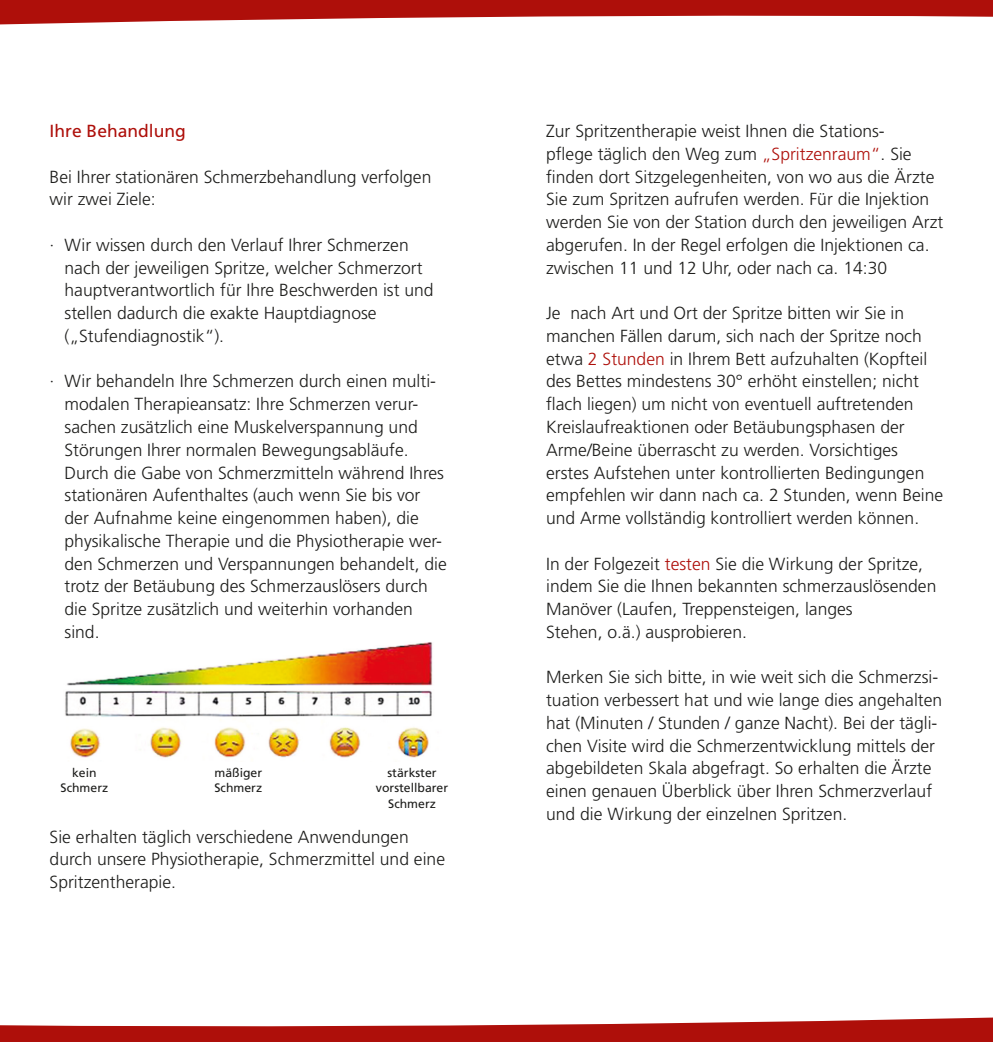
<style>
.page{position:relative;width:993px;height:1042px;background:#fff}
.page>*{position:absolute;margin:0;border:0;box-sizing:border-box;transform-origin:0 0}
.t1{font:300 17.5px/22.8px "Frutiger LT Std";color:#1d1d1b}
.t2{font:17.5px "Frutiger LT Std";color:#ae0f0a}
.t3{font:12.25px/15.8px "Frutiger LT Std";color:#1d1d1b;text-align:center}
.s1{color:#ae0f0a}
</style>
<div class="page">
<img style="left:65px;top:642px;width:368px;height:116px">
<svg style="left:0;top:0;width:992px;height:25px"></svg>
<svg style="left:0;top:1017px;width:992px;height:25px"></svg>
<p class="t2" style="left:50px;top:121px;width:138px">Ihre Behandlung</p>
<p class="t1" style="left:50px;top:165px;width:383px">Bei Ihrer stationären Schmerzbehandlung verfolgen wir zwei Ziele:</p>
<p class="t1" style="left:64px;top:234px;width:370px;text-indent:-15px">· Wir wissen durch den Verlauf Ihrer Schmerzen nach der jeweiligen Spritze, welcher Schmerzort hauptverantwortlich für Ihre Beschwerden ist und stellen dadurch die exakte Hauptdiagnose („Stufendiagnostik“).</p>
<p class="t1" style="left:64px;top:370px;width:383px;text-indent:-15px">· Wir behandeln Ihre Schmerzen durch einen multi&shy;modalen Therapieansatz: Ihre Schmerzen verur&shy;sachen zusätzlich eine Muskelverspannung und Störungen Ihrer normalen Bewegungsabläufe.<br>Durch die Gabe von Schmerzmitteln während Ihres stationären Aufenthaltes (auch wenn Sie bis vor der Aufnahme keine eingenommen haben), die physikalische Therapie und die Physiotherapie wer&shy;den Schmerzen und Verspannungen behandelt, die trotz der Betäubung des Schmerzauslösers durch die Spritze zusätzlich und weiterhin vorhanden sind.</p>
<p class="t3" style="left:214px;top:764px;width:49px;text-align:left">mäßiger<br>Schmerz</p>
<p class="t3" style="left:61px;top:764px;width:49px">kein<br>Schmerz</p>
<p class="t3" style="left:376px;top:764px;width:74px">stärkster vorstellbarer<br>Schmerz</p>
<p class="t1" style="left:50px;top:825px;width:397px">Sie erhalten täglich verschiedene Anwendungen durch unsere Physiotherapie, Schmerzmittel und eine<br>Spritzentherapie.</p>
<p class="t1" style="left:546px;top:120px;width:398px">Zur Spritzentherapie weist Ihnen die Stations-<br>pflege täglich den Weg zum <span class="s1">„Spritzenraum“</span>. Sie finden dort Sitzgelegenheiten, von wo aus die Ärzte Sie zum Spritzen aufrufen werden. Für die Injektion werden Sie von der Station durch den jeweiligen Arzt abgerufen. In der Regel erfolgen die Injektionen ca. zwischen 11 und 12 Uhr, oder nach ca. 14:30</p>
<p class="t1" style="left:546px;top:302px;width:398px">Je nach Art und Ort der Spritze bitten wir Sie in manchen Fällen darum, sich nach der Spritze noch etwa <span class="s1">2 Stunden</span> in Ihrem Bett aufzuhalten (Kopfteil des Bettes mindestens 30° erhöht einstellen; nicht flach liegen) um nicht von eventuell auftretenden Kreislaufreaktionen oder Betäubungsphasen der Arme/Beine überrascht zu werden. Vorsichtiges erstes Aufstehen unter kontrollierten Bedingungen empfehlen wir dann nach ca. 2 Stunden, wenn Beine und Arme vollständig kontrolliert werden können.</p>
<p class="t1" style="left:546px;top:552px;width:391px">In der Folgezeit <span class="s1">testen</span> Sie die Wirkung der Spritze, indem Sie die Ihnen bekannten schmerzauslösenden Manöver (Laufen, Treppensteigen, langes<br>Stehen, o.ä.) ausprobieren.</p>
<p class="t1" style="left:546px;top:666px;width:397px">Merken Sie sich bitte, in wie weit sich die Schmerzsi&shy;tuation verbessert hat und wie lange dies angehalten hat (Minuten / Stunden / ganze Nacht). Bei der tägli&shy;chen Visite wird die Schmerzentwicklung mittels der abgebildeten Skala abgefragt. So erhalten die Ärzte einen genauen Überblick über Ihren Schmerzverlauf und die Wirkung der einzelnen Spritzen.</p>
</div>
